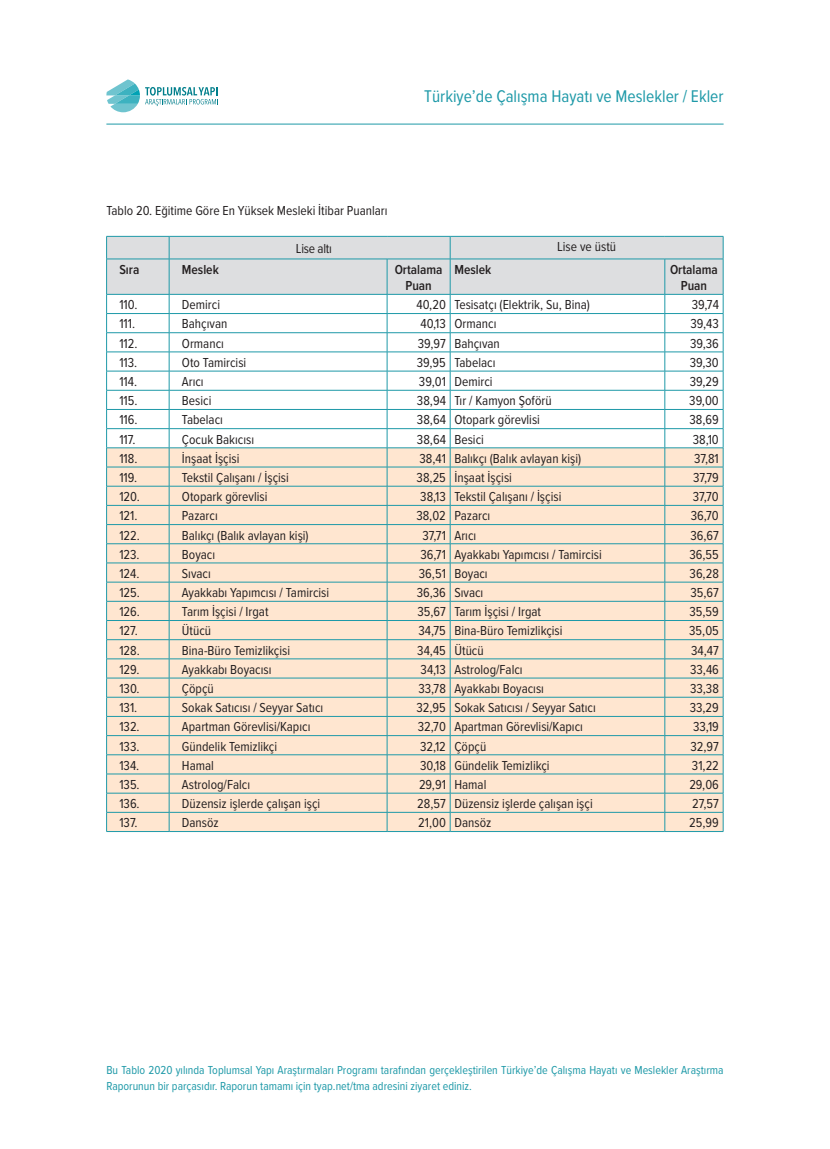
<style>
.page{position:relative;width:830px;height:1149px;background:#fff}
.page>*{position:absolute;margin:0;border:0;box-sizing:border-box;transform-origin:0 0}
.t1{font:17.55px "Proxima Nova Cond";color:#1e99a8}
.t2{font:13.5px "Proxima Nova Cond";color:#231f20}
.t3{font:600 13.5px/16.2px "Proxima Nova Cond";color:#231f20;text-align:center}
.t4{font:13.5px "Proxima Nova Cond";letter-spacing:-.02em;color:#231f20}
.t5{font:12px/16.2px "Proxima Nova Cond";color:#1e99a8}
</style>
<div class="page">
<hr style="left:106px;top:124px;width:617px;height:1px;background:#1e99a8">
<hr style="left:106px;top:831px;width:63px;height:1px;background:#1e99a8">
<hr style="left:169px;top:831px;width:218px;height:1px;background:#1e99a8">
<hr style="left:387px;top:831px;width:63px;height:1px;background:#1e99a8">
<hr style="left:450px;top:831px;width:214px;height:1px;background:#1e99a8">
<hr style="left:664px;top:831px;width:59px;height:1px;background:#1e99a8">
<svg style="left:106px;top:236px;width:617px;height:595px"></svg>
<hr style="left:106px;top:258px;width:63px;height:1px;background:#1e99a8">
<hr style="left:169px;top:258px;width:218px;height:1px;background:#1e99a8">
<hr style="left:387px;top:258px;width:63px;height:1px;background:#1e99a8">
<hr style="left:450px;top:258px;width:214px;height:1px;background:#1e99a8">
<hr style="left:664px;top:258px;width:59px;height:1px;background:#1e99a8">
<svg style="left:106px;top:79px;width:112px;height:33px"></svg>
<p class="t1" style="left:424px;top:83px;width:301px">Türkiye’de Çalışma Hayatı ve Meslekler / Ekler</p>
<p class="t2" style="left:106px;top:200px;width:282px">Tablo 20. Eğitime Göre En Yüksek Mesleki İtibar Puanları</p>
<p class="t4" style="left:296px;top:238px;width:37px">Lise altı</p>
<p class="t2" style="left:557px;top:237px;width:60px">Lise ve üstü</p>
<p class="t3" style="left:119px;top:261px;width:21px">Sıra</p>
<p class="t3" style="left:182px;top:261px;width:38px">Meslek</p>
<p class="t3" style="left:394px;top:261px;width:49px">Ortalama<br>Puan</p>
<p class="t3" style="left:454px;top:261px;width:38px">Meslek</p>
<p class="t3" style="left:669px;top:261px;width:49px">Ortalama<br>Puan</p>
<p class="t2" style="left:119px;top:295px;width:20px">110.</p>
<p class="t2" style="left:182px;top:295px;width:40px">Demirci</p>
<p class="t2" style="left:416px;top:295px;width:175px">40,20 Tesisatçı (Elektrik, Su, Bina)</p>
<p class="t2" style="left:691px;top:295px;width:29px">39,74</p>
<p class="t2" style="left:119px;top:314px;width:17px">111.</p>
<p class="t2" style="left:182px;top:314px;width:47px">Bahçıvan</p>
<p class="t2" style="left:420px;top:314px;width:77px">40,13 Ormancı</p>
<p class="t2" style="left:690px;top:314px;width:30px">39,43</p>
<p class="t2" style="left:119px;top:333px;width:20px">112.</p>
<p class="t2" style="left:182px;top:333px;width:43px">Ormancı</p>
<p class="t2" style="left:417px;top:333px;width:84px">39,97 Bahçıvan</p>
<p class="t2" style="left:689px;top:333px;width:30px">39,36</p>
<p class="t2" style="left:119px;top:352px;width:19px">113.</p>
<p class="t2" style="left:182px;top:352px;width:66px">Oto Tamircisi</p>
<p class="t2" style="left:416px;top:352px;width:80px">39,95 Tabelacı</p>
<p class="t2" style="left:689px;top:352px;width:31px">39,30</p>
<p class="t2" style="left:119px;top:371px;width:19px">114.</p>
<p class="t2" style="left:182px;top:371px;width:23px">Arıcı</p>
<p class="t2" style="left:419px;top:371px;width:75px">39,01 Demirci</p>
<p class="t2" style="left:689px;top:371px;width:30px">39,29</p>
<p class="t2" style="left:119px;top:390px;width:20px">115.</p>
<p class="t2" style="left:182px;top:390px;width:31px">Besici</p>
<p class="t2" style="left:417px;top:390px;width:136px">38,94 Tır / Kamyon Şoförü</p>
<p class="t2" style="left:689px;top:390px;width:31px">39,00</p>
<p class="t2" style="left:119px;top:410px;width:20px">116.</p>
<p class="t2" style="left:182px;top:410px;width:43px">Tabelacı</p>
<p class="t2" style="left:417px;top:410px;width:124px">38,64 Otopark görevlisi</p>
<p class="t2" style="left:689px;top:410px;width:31px">38,69</p>
<p class="t2" style="left:119px;top:429px;width:18px">117.</p>
<p class="t2" style="left:182px;top:429px;width:74px">Çocuk Bakıcısı</p>
<p class="t2" style="left:417px;top:429px;width:68px">38,64 Besici</p>
<p class="t2" style="left:692px;top:429px;width:28px">38,10</p>
<p class="t2" style="left:119px;top:448px;width:20px">118.</p>
<p class="t2" style="left:182px;top:448px;width:59px">İnşaat İşçisi</p>
<p class="t2" style="left:419px;top:448px;width:163px">38,41 Balıkçı (Balık avlayan kişi)</p>
<p class="t2" style="left:693px;top:448px;width:26px">37,81</p>
<p class="t2" style="left:119px;top:467px;width:19px">119.</p>
<p class="t2" style="left:182px;top:467px;width:108px">Tekstil Çalışanı / İşçisi</p>
<p class="t2" style="left:416px;top:467px;width:97px">38,25 İnşaat İşçisi</p>
<p class="t2" style="left:692px;top:467px;width:27px">37,79</p>
<p class="t2" style="left:119px;top:486px;width:22px">120.</p>
<p class="t2" style="left:182px;top:486px;width:87px">Otopark görevlisi</p>
<p class="t2" style="left:420px;top:486px;width:142px">38,13 Tekstil Çalışanı / İşçisi</p>
<p class="t2" style="left:692px;top:486px;width:28px">37,70</p>
<p class="t2" style="left:119px;top:505px;width:20px">121.</p>
<p class="t2" style="left:182px;top:505px;width:37px">Pazarcı</p>
<p class="t2" style="left:416px;top:505px;width:75px">38,02 Pazarcı</p>
<p class="t2" style="left:690px;top:505px;width:30px">36,70</p>
<p class="t2" style="left:119px;top:525px;width:22px">122.</p>
<p class="t2" style="left:182px;top:525px;width:128px">Balıkçı (Balık avlayan kişi)</p>
<p class="t2" style="left:422px;top:525px;width:55px">37,71 Arıcı</p>
<p class="t2" style="left:690px;top:525px;width:30px">36,67</p>
<p class="t2" style="left:119px;top:544px;width:22px">123.</p>
<p class="t2" style="left:182px;top:544px;width:35px">Boyacı</p>
<p class="t2" style="left:420px;top:544px;width:183px">36,71 Ayakkabı Yapımcısı / Tamircisi</p>
<p class="t2" style="left:689px;top:544px;width:31px">36,55</p>
<p class="t2" style="left:119px;top:563px;width:22px">124.</p>
<p class="t2" style="left:182px;top:563px;width:30px">Sıvacı</p>
<p class="t2" style="left:418px;top:563px;width:70px">36,51 Boyacı</p>
<p class="t2" style="left:689px;top:563px;width:31px">36,28</p>
<p class="t2" style="left:119px;top:582px;width:22px">125.</p>
<p class="t2" style="left:182px;top:582px;width:149px">Ayakkabı Yapımcısı / Tamircisi</p>
<p class="t2" style="left:416px;top:582px;width:68px">36,36 Sıvacı</p>
<p class="t2" style="left:690px;top:582px;width:30px">35,67</p>
<p class="t2" style="left:119px;top:601px;width:22px">126.</p>
<p class="t2" style="left:182px;top:601px;width:88px">Tarım İşçisi / Irgat</p>
<p class="t2" style="left:417px;top:601px;width:125px">35,67 Tarım İşçisi / Irgat</p>
<p class="t2" style="left:689px;top:601px;width:31px">35,59</p>
<p class="t2" style="left:119px;top:620px;width:20px">127.</p>
<p class="t2" style="left:182px;top:620px;width:31px">Ütücü</p>
<p class="t2" style="left:418px;top:620px;width:145px">34,75 Bina-Büro Temizlikçisi</p>
<p class="t2" style="left:689px;top:620px;width:31px">35,05</p>
<p class="t2" style="left:119px;top:640px;width:22px">128.</p>
<p class="t2" style="left:182px;top:640px;width:110px">Bina-Büro Temizlikçisi</p>
<p class="t2" style="left:417px;top:640px;width:68px">34,45 Ütücü</p>
<p class="t2" style="left:691px;top:640px;width:29px">34,47</p>
<p class="t2" style="left:119px;top:659px;width:22px">129.</p>
<p class="t2" style="left:182px;top:659px;width:91px">Ayakkabı Boyacısı</p>
<p class="t2" style="left:420px;top:659px;width:103px">34,13 Astrolog/Falcı</p>
<p class="t2" style="left:689px;top:659px;width:30px">33,46</p>
<p class="t2" style="left:119px;top:678px;width:22px">130.</p>
<p class="t2" style="left:182px;top:678px;width:33px">Çöpçü</p>
<p class="t2" style="left:418px;top:678px;width:127px">33,78 Ayakkabı Boyacısı</p>
<p class="t2" style="left:689px;top:678px;width:30px">33,38</p>
<p class="t2" style="left:119px;top:697px;width:19px">131.</p>
<p class="t2" style="left:182px;top:697px;width:143px">Sokak Satıcısı / Seyyar Satıcı</p>
<p class="t2" style="left:416px;top:697px;width:181px">32,95 Sokak Satıcısı / Seyyar Satıcı</p>
<p class="t2" style="left:689px;top:697px;width:31px">33,29</p>
<p class="t2" style="left:119px;top:716px;width:22px">132.</p>
<p class="t2" style="left:182px;top:716px;width:130px">Apartman Görevlisi/Kapıcı</p>
<p class="t2" style="left:417px;top:716px;width:166px">32,70 Apartman Görevlisi/Kapıcı</p>
<p class="t2" style="left:692px;top:716px;width:27px">33,19</p>
<p class="t2" style="left:119px;top:735px;width:22px">133.</p>
<p class="t2" style="left:182px;top:735px;width:97px">Gündelik Temizlikçi</p>
<p class="t2" style="left:420px;top:735px;width:68px">32,12 Çöpçü</p>
<p class="t2" style="left:690px;top:735px;width:30px">32,97</p>
<p class="t2" style="left:119px;top:755px;width:21px">134.</p>
<p class="t2" style="left:182px;top:755px;width:34px">Hamal</p>
<p class="t2" style="left:420px;top:755px;width:131px">30,18 Gündelik Temizlikçi</p>
<p class="t2" style="left:691px;top:755px;width:28px">31,22</p>
<p class="t2" style="left:119px;top:774px;width:22px">135.</p>
<p class="t2" style="left:182px;top:774px;width:70px">Astrolog/Falcı</p>
<p class="t2" style="left:419px;top:774px;width:69px">29,91 Hamal</p>
<p class="t2" style="left:689px;top:774px;width:31px">29,06</p>
<p class="t2" style="left:119px;top:793px;width:22px">136.</p>
<p class="t2" style="left:182px;top:793px;width:140px">Düzensiz işlerde çalışan işçi</p>
<p class="t2" style="left:417px;top:793px;width:177px">28,57 Düzensiz işlerde çalışan işçi</p>
<p class="t2" style="left:692px;top:793px;width:28px">27,57</p>
<p class="t2" style="left:119px;top:812px;width:20px">137.</p>
<p class="t2" style="left:182px;top:812px;width:38px">Dansöz</p>
<p class="t2" style="left:418px;top:812px;width:75px">21,00 Dansöz</p>
<p class="t2" style="left:689px;top:812px;width:31px">25,99</p>
<p class="t5" style="left:106px;top:1061px;width:618px">Bu Tablo 2020 yılında Toplumsal Yapı Araştırmaları Programı tarafından gerçekleştirilen Türkiye’de Çalışma Hayatı ve Meslekler Araştırma<br>Raporunun bir parçasıdır. Raporun tamamı için tyap.net/tma adresini ziyaret ediniz.</p>
</div>
